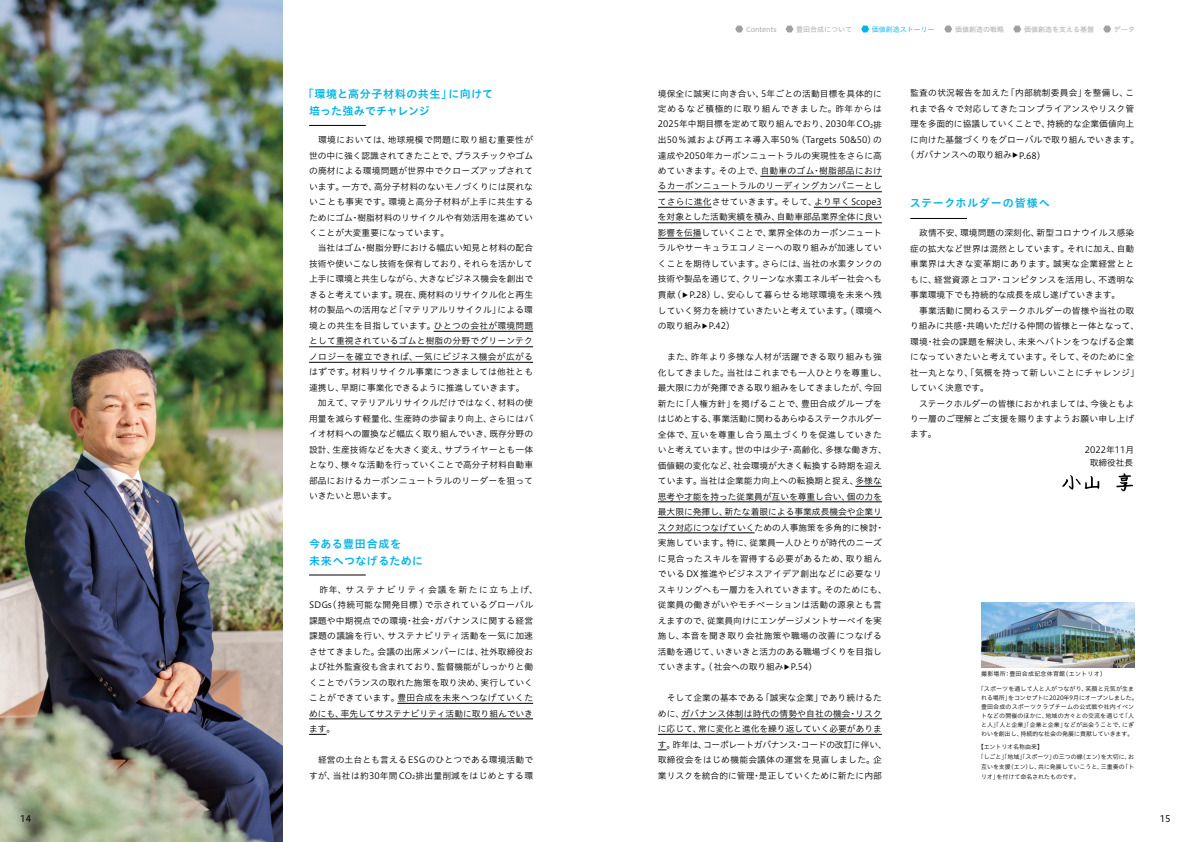
<style>
.page{position:relative;width:1191px;height:842px;background:#fff}
.page>*{position:absolute;margin:0;border:0;box-sizing:border-box;transform-origin:0 0}
.t1{font:11px/17px "Hiragino UD Sans Std W6";letter-spacing:.045em;color:#00b4e6}
.t2{font:11px/17px "Hiragino UD Sans Std W6";letter-spacing:.02em;color:#00b4e6}
.t3{font:9px "Hiragino UD Sans Std W4";color:#000}
.t4{font:8.8px/15.5px "Hiragino UD Sans Std W3";letter-spacing:.01em;color:#000}
.t5{font:8.8px "Hiragino UD Sans Std W3";letter-spacing:.045em;color:#000}
.t6{font:8.8px "Hiragino UD Sans Std W3";letter-spacing:-.01em;color:#000}
.t7{font:8.8px "Hiragino UD Sans Std W3";letter-spacing:.04em;color:#000}
.t8{font:8.8px "Hiragino UD Sans Std W3";letter-spacing:.03em;color:#000}
.t9{font:7px "Hiragino UD Sans Std W3";color:#9fa0a0}
.t10{font:7px "Hiragino UD Sans Std W3";color:#00b4e6}
.t11{font:6.1px "Hiragino UD Sans Std W3";color:#000}
.t12{font:6px/9px "Hiragino UD Sans Std W3";color:#000;text-align:center}
.t13{font:6px "Hiragino UD Sans Std W3";letter-spacing:.04em;color:#000}
.s1{font-family:"Hiragino UD Sans Std W4";font-size:5.1px}
</style>
<div class="page">
<hr style="left:433px;top:331px;width:100px;height:1px;background:#000">
<hr style="left:309px;top:347px;width:224px;height:1px;background:#000">
<hr style="left:309px;top:362px;width:224px;height:1px;background:#000">
<hr style="left:397px;top:703px;width:136px;height:1px;background:#000">
<hr style="left:309px;top:719px;width:224px;height:1px;background:#000">
<svg style="left:309px;top:734px;width:17px;height:1px"></svg>
<hr style="left:309px;top:125px;width:57px;height:1px;background:#000">
<hr style="left:309px;top:575px;width:57px;height:1px;background:#000">
<hr style="left:760px;top:176px;width:122px;height:1px;background:#000">
<hr style="left:658px;top:192px;width:224px;height:1px;background:#000">
<hr style="left:658px;top:207px;width:53px;height:1px;background:#000">
<hr style="left:813px;top:207px;width:69px;height:1px;background:#000">
<hr style="left:658px;top:223px;width:224px;height:1px;background:#000">
<hr style="left:658px;top:238px;width:43px;height:1px;background:#000">
<svg style="left:855px;top:486px;width:27px;height:1px"></svg>
<hr style="left:658px;top:502px;width:224px;height:1px;background:#000">
<hr style="left:658px;top:517px;width:224px;height:1px;background:#000">
<hr style="left:658px;top:533px;width:96px;height:1px;background:#000">
<hr style="left:681px;top:719px;width:201px;height:1px;background:#000">
<hr style="left:658px;top:734px;width:224px;height:1px;background:#000">
<hr style="left:910px;top:218px;width:57px;height:1px;background:#000">
<svg style="left:1062px;top:473px;width:71px;height:18px"></svg>
<img style="left:0;top:0;width:282px;height:842px">
<img style="left:981px;top:602px;width:153px;height:66px">
<svg style="left:1103px;top:26px;width:8px;height:6px"></svg>
<svg style="left:861px;top:26px;width:8px;height:6px"></svg>
<svg style="left:944px;top:26px;width:8px;height:6px"></svg>
<svg style="left:1013px;top:26px;width:8px;height:6px"></svg>
<svg style="left:785px;top:26px;width:8px;height:6px"></svg>
<svg style="left:735px;top:26px;width:8px;height:6px"></svg>
<p class="t2" style="left:309px;top:85px;width:185px;text-indent:-6px">「環境と高分子材料の共生」に向けて培った強みでチャレンジ</p>
<p class="t4" style="left:309px;top:131px;width:225px">　環境においては、地球規模で問題に取り組む重要性が世の中に強く認識されてきたことで、プラスチックやゴムの廃材による環境問題が世界中でクローズアップされています。一方で、高分子材料のないモノづくりには戻れないことも事実です。環境と高分子材料が上手に共生するためにゴム・樹脂材料のリサイクルや有効活用を進めていくことが大変重要になっています。<br>　当社はゴム・樹脂分野における幅広い知見と材料の配合技術や使いこなし技術を保有しており、それらを活かして上手に環境と共生しながら、大きなビジネス機会を創出できると考えています。現在、廃材料のリサイクル化と再生材の製品への活用など「マテリアルリサイクル」による環境との共生を目指しています。ひとつの会社が環境問題として重視されているゴムと樹脂の分野でグリーンテクノロジーを確立できれば、一気にビジネス機会が広がるはずです。材料リサイクル事業につきましては他社とも連携し、早期に事業化できるように推進していきます。　加えて、マテリアルリサイクルだけではなく、材料の使用量を減らす軽量化、生産時の歩留まり向上、さらにはバイオ材料への置換など幅広く取り組んでいき、既存分野の設計、生産技術などを大きく変え、サプライヤーとも一体となり、様々な活動を行っていくことで高分子材料自動車部品におけるカーボンニュートラルのリーダーを狙っていきたいと思います。</p>
<p class="t1" style="left:309px;top:535px;width:116px">今ある豊田合成を<br>未来へつなげるために</p>
<p class="t4" style="left:309px;top:581px;width:230px">　昨年、サステナビリティ会議を新たに立ち上げ、<br>SDGs(持続可能な開発目標)で示されているグローバル課題や中期視点での環境・社会・ガバナンスに関する経営課題の議論を行い、サステナビリティ活動を一気に加速させてきました。会議の出席メンバーには、社外取締役および社外監査役も含まれており、監督機能がしっかりと働くことでバランスの取れた施策を取り決め、実行していくことができています。豊田合成を未来へつなげていくためにも、率先してサステナビリティ活動に取り組んでいきます。</p>
<p class="t4" style="left:309px;top:751px;width:225px">　経営の土台とも言えるESGのひとつである環境活動ですが、当社は約30年間 CO<span class="s1">2</span>排出量削減をはじめとする環</p>
<p class="t9" style="left:746px;top:24px;width:32px">Contents</p>
<p class="t9" style="left:796px;top:24px;width:57px">豊田合成について</p>
<p class="t10" style="left:872px;top:24px;width:64px">価値創造ストーリー</p>
<p class="t9" style="left:955px;top:24px;width:50px">価値創造の戦略</p>
<p class="t9" style="left:1024px;top:24px;width:71px">価値創造を支える基盤</p>
<p class="t9" style="left:1114px;top:24px;width:22px">データ</p>
<p class="t4" style="left:658px;top:85px;width:225px;text-align:justify">境保全に誠実に向き合い、5年ごとの活動目標を具体的に定めるなど積極的に取り組んできました。昨年からは2025年中期目標を定めて取り組んでおり、2030年CO<span class="s1">2</span>排出50％減および再エネ導入率50％ (Targets 50&amp;50) の達成や2050年カーボンニュートラルの実現性をさらに高めていきます。その上で、自動車のゴム・樹脂部品におけるカーボンニュートラルのリーディングカンパニーとしてさらに進化させていきます。そして、より早くScope3を対象とした活動実績を積み、自動車部品業界全体に良い影響を伝播していくことで、業界全体のカーボンニュートラルやサーキュラエコノミーへの取り組みが加速していくことを期待しています。さらには、当社の水素タンクの技術や製品を通じて、クリーンな水素エネルギー社会へも貢献(</p>
<p class="t4" style="left:658px;top:286px;width:225px;text-align:justify;text-indent:31px">P.28)し、安心して暮らせる地球環境を未来へ残していく努力を続けていきたいと考えています。(環境への取り組み</p>
<p class="t11" style="left:689px;top:292px;width:8px;rotate:90deg">▲</p>
<p class="t11" style="left:709px;top:323px;width:8px;rotate:90deg">▲</p>
<p class="t4" style="left:708px;top:317px;width:24px">P.42)</p>
<p class="t4" style="left:658px;top:348px;width:230px">　また、昨年より多様な人材が活躍できる取り組みも強化してきました。当社はこれまでも一人ひとりを尊重し、最大限に力が発揮できる取り組みをしてきましたが、今回新たに「人権方針」を掲げることで、豊田合成グループをはじめとする、事業活動に関わるあらゆるステークホルダー全体で、互いを尊重し合う風土づくりを促進していきたいと考えています。世の中は少子・高齢化、多様な働き方、価値観の変化など、社会環境が大きく転換する時期を迎えています。当社は企業能力向上への転換期と捉え、多様な思考や才能を持った従業員が互いを尊重し合い、個の力を最大限に発揮し、新たな着眼による事業成長機会や企業リスク対応につなげていくための人事施策を多角的に検討・実施しています。特に、従業員一人ひとりが時代のニーズに見合ったスキルを習得する必要があるため、取り組んでいるDX推進やビジネスアイデア創出などに必要なリスキリングへも一層力を入れていきます。そのためにも、従業員の働きがいやモチベーションは活動の源泉とも言えますので、従業員向けにエンゲージメントサーベイを実施し、本音を聞き取り会社施策や職場の改善につなげる活動を通じて、いきいきと活力のある職場づくりを目指していきます。(社会への取り組み</p>
<p class="t11" style="left:791px;top:664px;width:8px;rotate:90deg">▲</p>
<p class="t4" style="left:790px;top:658px;width:24px">P.54)</p>
<p class="t4" style="left:658px;top:689px;width:230px">　そして企業の基本である「誠実な企業」であり続けるために、ガバナンス体制は時代の情勢や自社の機会・リスクに応じて、常に変化と進化を繰り返していく必要があります。昨年は、コーポレートガバナンス・コードの改訂に伴い、取締役会をはじめ機能会議体の運営を見直しました。企業リスクを統合的に管理・是正していくために新たに内部</p>
<p class="t4" style="left:910px;top:85px;width:230px">監査の状況報告を加えた「内部統制委員会」を整備し、これまで各々で対応してきたコンプライアンスやリスク管理を多面的に協議していくことで、持続的な企業価値向上に向けた基盤づくりをグローバルで取り組んでいきます。(ガバナンスへの取り組み</p>
<p class="t11" style="left:1019px;top:152px;width:8px;rotate:90deg">▲</p>
<p class="t4" style="left:1019px;top:147px;width:24px">P.68)</p>
<p class="t1" style="left:910px;top:194px;width:141px">ステークホルダーの皆様へ</p>
<p class="t4" style="left:910px;top:224px;width:225px">　政情不安、環境問題の深刻化、新型コロナウイルス感染</p>
<p class="t4" style="left:910px;top:240px;width:225px">症の拡大など世界は混然としています。それに加え、自動</p>
<p class="t5" style="left:910px;top:257px;width:225px">車業界は大きな変革期にあります。誠実な企業経営とと</p>
<p class="t7" style="left:910px;top:273px;width:225px">もに、経営資源とコア・コンピタンスを活用し、不透明な</p>
<p class="t4" style="left:910px;top:286px;width:211px">事業環境下でも持続的な成長を成し遂げていきます。</p>
<p class="t8" style="left:910px;top:304px;width:225px">　事業活動に関わるステークホルダーの皆様や当社の取</p>
<p class="t6" style="left:910px;top:319px;width:230px">り組みに共感・共鳴いただける仲間の皆様と一体となって、</p>
<p class="t4" style="left:910px;top:333px;width:225px">環境・社会の課題を解決し、未来へバトンをつなげる企業</p>
<p class="t4" style="left:910px;top:348px;width:225px">になっていきたいと考えています。そして、そのために全</p>
<p class="t5" style="left:910px;top:365px;width:230px">社一丸となり、「気概を持って新しいことにチャレンジ」</p>
<p class="t4" style="left:910px;top:379px;width:80px">していく決意です。</p>
<p class="t4" style="left:910px;top:395px;width:225px">　ステークホルダーの皆様におかれましては、今後ともよ</p>
<p class="t4" style="left:910px;top:410px;width:225px">り一層のご理解とご支援を賜りますようお願い申し上げ</p>
<p class="t4" style="left:910px;top:426px;width:28px">ます。</p>
<p class="t4" style="left:1084px;top:441px;width:51px">2022年11月</p>
<p class="t4" style="left:1089px;top:455px;width:45px">取締役社長</p>
<p class="t13" style="left:981px;top:669px;width:126px">撮影場所：豊田合成記念体育館（エントリオ）</p>
<p class="t12" style="left:977px;top:684px;width:161px">「スポーツを通して人と人がつながり、笑顔と元気が生まれる場所」をコンセプトに2020年9月にオープンしました。豊田合成のスポーツクラブチームの公式戦や社内イベントなどの開催のほかに、地域の方々との交流を通じて「人と人」「人と企業」「企業と企業」などが出会うことで、にぎわいを創出し、持続的な社会の発展に貢献していきます。</p>
<p class="t12" style="left:977px;top:742px;width:67px">【エントリオ名称由来】</p>
<p class="t12" style="left:977px;top:752px;width:158px">「しごと」「地域」「スポーツ」の三つの縁（エン）を大切に、お</p>
<p class="t12" style="left:981px;top:762px;width:155px">互いを支援（エン）し、共に発展していこうと、三重奏の「ト</p>
<p class="t12" style="left:981px;top:772px;width:100px">リオ」を付けて命名されたものです。</p>
<p class="t3" style="left:20px;top:811px;width:12px">14</p>
<p class="t3" style="left:1159px;top:811px;width:12px">15</p>
</div>
